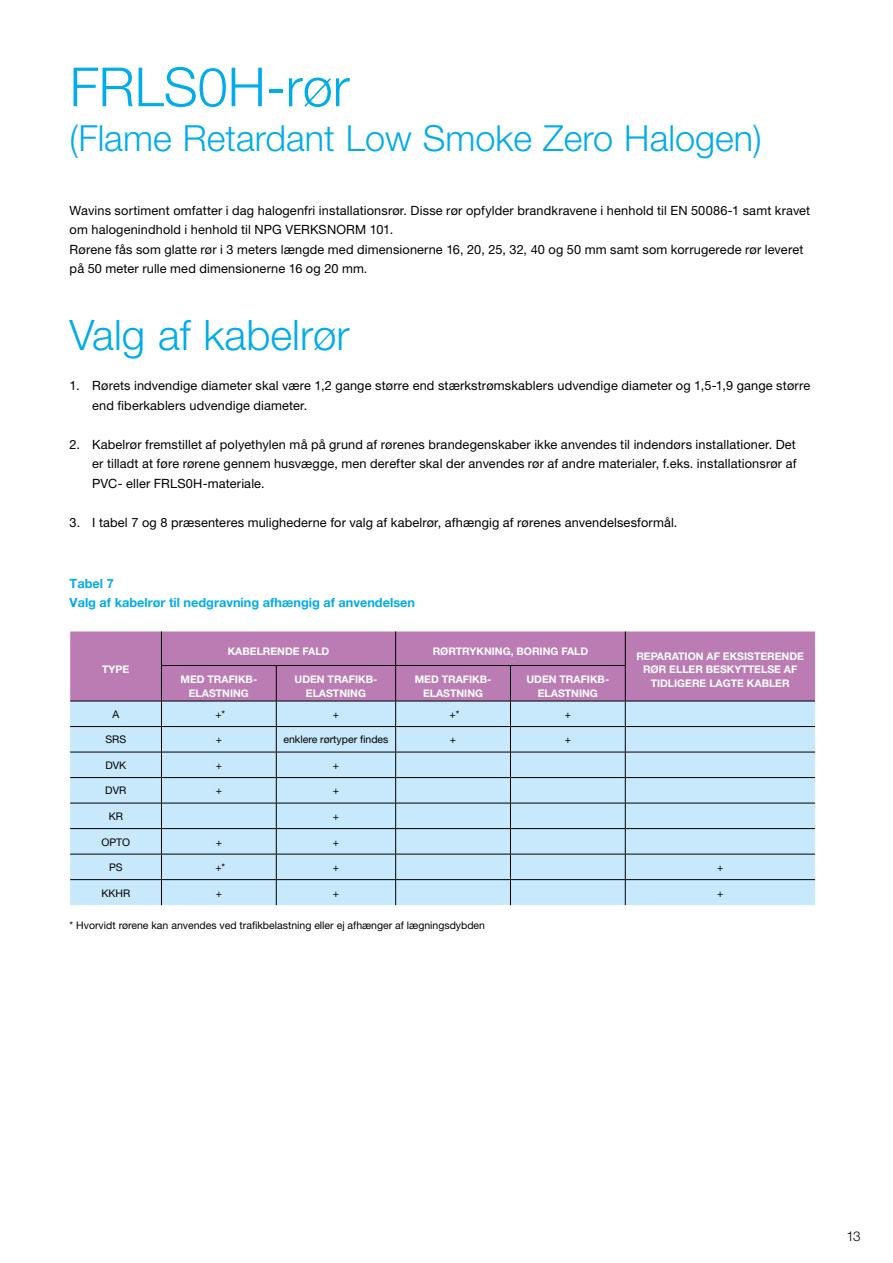
<style>
.page{position:relative;width:893px;height:1263px;background:#fff}
.page>*{position:absolute;margin:0;border:0;box-sizing:border-box;transform-origin:0 0}
.t1{font:300 54px "Helvetica Neue";color:#00ace9}
.t2{font:300 42px "Helvetica Neue";color:#00ace9}
.t3{font:300 36px "Helvetica Neue";color:#00ace9}
.t4{font:300 13.5px "Helvetica Neue";color:#000}
.t5{font:12.75px/19.5px "Helvetica Neue";letter-spacing:.01em;color:#000}
.t6{font:700 12.75px/19.5px "Helvetica Neue";color:#00ace9}
.t7{font:700 10.5px/13.5px "Helvetica Neue";color:#fff;text-align:center}
.t8{font:10.5px "Helvetica Neue";color:#000}
</style>
<div class="page">
<div style="left:70px;top:631px;width:745px;height:70px;background:#bb7cb3"></div>
<div style="left:70px;top:702px;width:745px;height:203px;background:#c8e8fb"></div>
<hr style="left:161px;top:631px;width:1px;height:34px;background:#000">
<hr style="left:395px;top:631px;width:1px;height:34px;background:#000">
<hr style="left:625px;top:631px;width:1px;height:34px;background:#000">
<hr style="left:161px;top:665px;width:115px;height:1px;background:#000">
<hr style="left:161px;top:666px;width:1px;height:35px;background:#000">
<hr style="left:276px;top:665px;width:120px;height:1px;background:#000">
<hr style="left:276px;top:666px;width:1px;height:35px;background:#000">
<hr style="left:396px;top:665px;width:114px;height:1px;background:#000">
<hr style="left:395px;top:666px;width:1px;height:35px;background:#000">
<hr style="left:510px;top:665px;width:116px;height:1px;background:#000">
<hr style="left:510px;top:666px;width:1px;height:35px;background:#000">
<hr style="left:625px;top:666px;width:1px;height:35px;background:#000">
<hr style="left:70px;top:701px;width:91px;height:1px;background:#000">
<hr style="left:161px;top:701px;width:115px;height:1px;background:#000">
<hr style="left:276px;top:701px;width:120px;height:1px;background:#000">
<hr style="left:396px;top:701px;width:114px;height:1px;background:#000">
<hr style="left:510px;top:701px;width:115px;height:1px;background:#000">
<hr style="left:625px;top:701px;width:190px;height:1px;background:#000">
<hr style="left:70px;top:726px;width:91px;height:1px;background:#000">
<hr style="left:161px;top:726px;width:115px;height:1px;background:#000">
<hr style="left:276px;top:726px;width:120px;height:1px;background:#000">
<hr style="left:396px;top:726px;width:114px;height:1px;background:#000">
<hr style="left:510px;top:726px;width:115px;height:1px;background:#000">
<hr style="left:625px;top:726px;width:190px;height:1px;background:#000">
<hr style="left:70px;top:752px;width:91px;height:1px;background:#000">
<hr style="left:161px;top:752px;width:115px;height:1px;background:#000">
<hr style="left:276px;top:752px;width:120px;height:1px;background:#000">
<hr style="left:396px;top:752px;width:114px;height:1px;background:#000">
<hr style="left:510px;top:752px;width:115px;height:1px;background:#000">
<hr style="left:625px;top:752px;width:190px;height:1px;background:#000">
<hr style="left:70px;top:777px;width:91px;height:1px;background:#000">
<hr style="left:161px;top:777px;width:115px;height:1px;background:#000">
<hr style="left:276px;top:777px;width:120px;height:1px;background:#000">
<hr style="left:396px;top:777px;width:114px;height:1px;background:#000">
<hr style="left:510px;top:777px;width:115px;height:1px;background:#000">
<hr style="left:625px;top:777px;width:190px;height:1px;background:#000">
<hr style="left:70px;top:803px;width:91px;height:1px;background:#000">
<hr style="left:161px;top:803px;width:115px;height:1px;background:#000">
<hr style="left:276px;top:803px;width:120px;height:1px;background:#000">
<hr style="left:396px;top:803px;width:114px;height:1px;background:#000">
<hr style="left:510px;top:803px;width:115px;height:1px;background:#000">
<hr style="left:625px;top:803px;width:190px;height:1px;background:#000">
<hr style="left:70px;top:828px;width:91px;height:1px;background:#000">
<hr style="left:161px;top:828px;width:115px;height:1px;background:#000">
<hr style="left:276px;top:828px;width:120px;height:1px;background:#000">
<hr style="left:396px;top:828px;width:114px;height:1px;background:#000">
<hr style="left:510px;top:828px;width:115px;height:1px;background:#000">
<hr style="left:625px;top:828px;width:190px;height:1px;background:#000">
<hr style="left:70px;top:854px;width:91px;height:1px;background:#000">
<hr style="left:161px;top:854px;width:115px;height:1px;background:#000">
<hr style="left:276px;top:854px;width:120px;height:1px;background:#000">
<hr style="left:396px;top:854px;width:114px;height:1px;background:#000">
<hr style="left:510px;top:854px;width:115px;height:1px;background:#000">
<hr style="left:625px;top:854px;width:190px;height:1px;background:#000">
<hr style="left:70px;top:879px;width:91px;height:1px;background:#000">
<hr style="left:161px;top:879px;width:115px;height:1px;background:#000">
<svg style="left:161px;top:701px;width:1px;height:204px"></svg>
<hr style="left:276px;top:879px;width:120px;height:1px;background:#000">
<svg style="left:276px;top:701px;width:1px;height:204px"></svg>
<hr style="left:396px;top:879px;width:114px;height:1px;background:#000">
<svg style="left:395px;top:701px;width:1px;height:204px"></svg>
<hr style="left:510px;top:879px;width:115px;height:1px;background:#000">
<svg style="left:510px;top:701px;width:1px;height:204px"></svg>
<hr style="left:625px;top:879px;width:190px;height:1px;background:#000">
<svg style="left:625px;top:701px;width:1px;height:204px"></svg>
<h1 class="t1" style="left:70px;top:54px;width:282px">FRLS0H-rør</h1>
<h3 class="t3" style="left:70px;top:116px;width:694px">(Flame Retardant Low Smoke Zero Halogen)</h3>
<p class="t5" style="left:70px;top:200px;width:742px">Wavins sortiment omfatter i dag halogenfri installationsrør. Disse rør opfylder brandkravene i henhold til EN 50086-1 samt kravet om halogenindhold i henhold til NPG VERKSNORM 101.<br>Rørene fås som glatte rør i 3 meters længde med dimensionerne 16, 20, 25, 32, 40 og 50 mm samt som korrugerede rør leveret på 50 meter rulle med dimensionerne 16 og 20 mm.</p>
<h2 class="t2" style="left:70px;top:309px;width:282px">Valg af kabelrør</h2>
<p class="t5" style="left:92px;top:376px;width:720px;text-indent:-23px">1. Rørets indvendige diameter skal være 1,2 gange større end stærkstrømskablers udvendige diameter og 1,5-1,9 gange større end fiberkablers udvendige diameter.</p>
<p class="t5" style="left:92px;top:434px;width:706px;text-align:justify;text-indent:-23px">2. Kabelrør fremstillet af polyethylen må på grund af rørenes brandegenskaber ikke anvendes til indendørs installationer. Det er tilladt at føre rørene gennem husvægge, men derefter skal der anvendes rør af andre materialer, f.eks. installationsrør af PVC- eller FRLS0H-materiale.</p>
<p class="t5" style="left:70px;top:512px;width:609px">3. I tabel 7 og 8 præsenteres mulighederne for valg af kabelrør, afhængig af rørenes anvendelsesformål.</p>
<p class="t6" style="left:70px;top:573px;width:347px">Tabel 7<br>Valg af kabelrør til nedgravning afhængig af anvendelsen</p>
<p class="t7" style="left:102px;top:662px;width:29px">TYPE</p>
<p class="t7" style="left:228px;top:644px;width:103px">KABELRENDE FALD</p>
<p class="t7" style="left:433px;top:644px;width:157px">RØRTRYKNING, BORING FALD</p>
<p class="t7" style="left:636px;top:649px;width:169px">REPARATION AF EKSISTERENDE<br>RØR ELLER BESKYTTELSE AF</p>
<p class="t7" style="left:180px;top:672px;width:78px">MED TRAFIKB-</p>
<p class="t7" style="left:651px;top:676px;width:140px">TIDLIGERE LAGTE KABLER</p>
<p class="t7" style="left:189px;top:686px;width:62px">ELASTNING</p>
<p class="t7" style="left:295px;top:672px;width:84px">UDEN TRAFIKB-<br>ELASTNING</p>
<p class="t7" style="left:415px;top:672px;width:78px">MED TRAFIKB-<br>ELASTNING</p>
<p class="t7" style="left:526px;top:672px;width:84px">UDEN TRAFIKB-<br>ELASTNING</p>
<p class="t8" style="left:112px;top:708px;width:8px">A</p>
<p class="t8" style="left:215px;top:708px;width:11px">+*</p>
<p class="t8" style="left:333px;top:708px;width:8px">+</p>
<p class="t8" style="left:450px;top:708px;width:11px">+*</p>
<p class="t8" style="left:565px;top:708px;width:8px">+</p>
<p class="t8" style="left:105px;top:733px;width:22px">SRS</p>
<p class="t8" style="left:216px;top:733px;width:8px">+</p>
<p class="t8" style="left:283px;top:733px;width:107px">enklere rørtyper findes</p>
<p class="t8" style="left:450px;top:733px;width:8px">+</p>
<p class="t8" style="left:565px;top:733px;width:8px">+</p>
<p class="t8" style="left:105px;top:759px;width:22px">DVK</p>
<p class="t8" style="left:216px;top:759px;width:8px">+</p>
<p class="t8" style="left:333px;top:759px;width:8px">+</p>
<p class="t8" style="left:105px;top:784px;width:22px">DVR</p>
<p class="t8" style="left:216px;top:784px;width:8px">+</p>
<p class="t8" style="left:333px;top:784px;width:8px">+</p>
<p class="t8" style="left:109px;top:810px;width:16px">KR</p>
<p class="t8" style="left:333px;top:810px;width:8px">+</p>
<p class="t8" style="left:101px;top:835px;width:30px">OPTO</p>
<p class="t8" style="left:216px;top:835px;width:8px">+</p>
<p class="t8" style="left:333px;top:835px;width:8px">+</p>
<p class="t8" style="left:109px;top:861px;width:15px">PS</p>
<p class="t8" style="left:215px;top:861px;width:11px">+*</p>
<p class="t8" style="left:333px;top:861px;width:8px">+</p>
<p class="t8" style="left:717px;top:861px;width:8px">+</p>
<p class="t8" style="left:101px;top:886px;width:30px">KKHR</p>
<p class="t8" style="left:216px;top:886px;width:8px">+</p>
<p class="t8" style="left:333px;top:886px;width:8px">+</p>
<p class="t8" style="left:717px;top:886px;width:8px">+</p>
<p class="t8" style="left:70px;top:919px;width:417px">* Hvorvidt rørene kan anvendes ved trafikbelastning eller ej afhænger af lægningsdybden</p>
<p class="t4" style="left:846px;top:1227px;width:16px">13</p>
</div>
